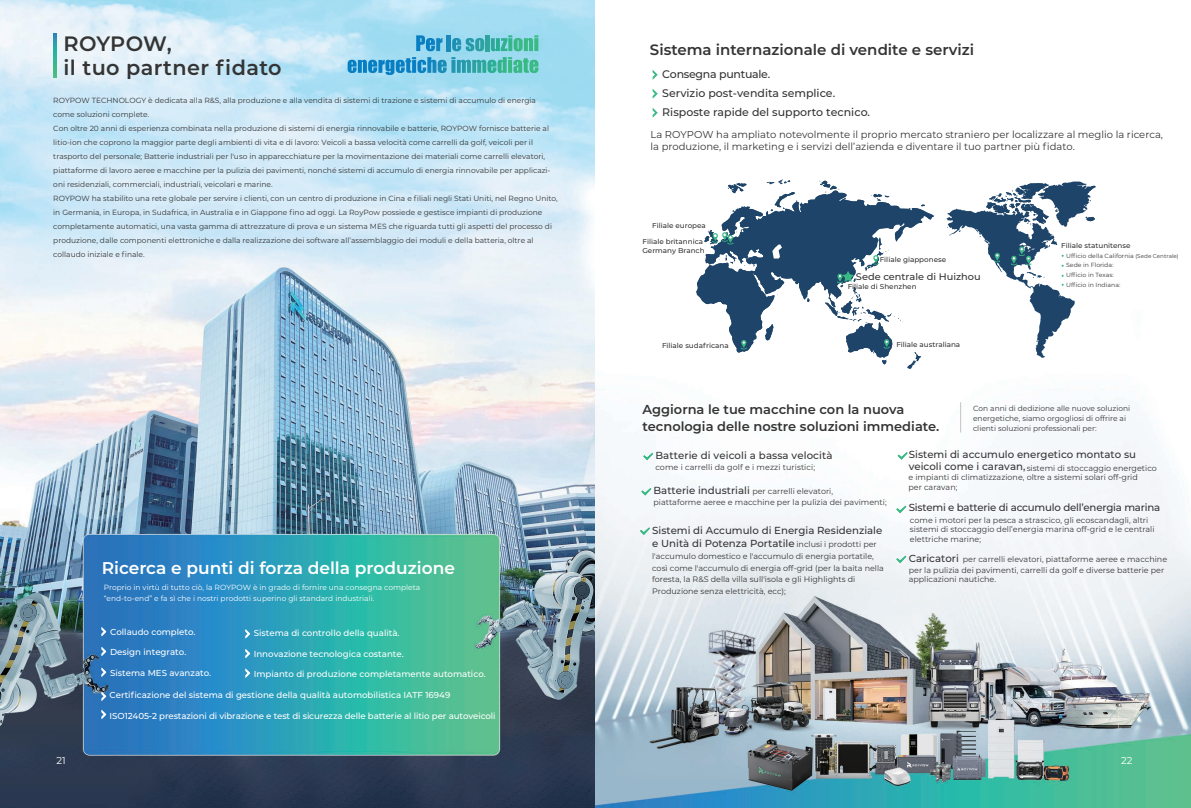
<style>
.page{position:relative;width:1191px;height:808px;background:#fff}
.page>*{position:absolute;margin:0;border:0;box-sizing:border-box;transform-origin:0 0}
.t1{font:600 20.8px/23.6px "Montserrat";letter-spacing:.02em;color:#343434}
.t2{font:600 17px "Montserrat";color:#fff}
.t3{font:600 15px "Montserrat";color:#343434}
.t4{font:600 13px/17px "Montserrat";color:#343434}
.t5{font:500 11px/19.1px "Montserrat";color:#343434}
.t6{font:500 10.2px/13px "Montserrat";color:#343434}
.t7{font:500 10.2px "Montserrat";letter-spacing:-.02em;color:#343434}
.t8{font:10px/12px "Montserrat";color:#343434}
.t9{font:10px "Montserrat";color:#fff}
.t10{font:500 9.5px "Montserrat";color:#343434}
.t11{font:500 8.6px "Montserrat";color:#fff}
.t12{font:8px/9.6px "Montserrat";color:#343434}
.t13{font:7.5px/14px "Montserrat";color:#343434}
.t14{font:7.5px/11.5px "Montserrat";color:#fff}
.t15{font:500 7px/9.9px "Montserrat";color:#343434}
.t16{font:6px/9.7px "Montserrat";color:#343434}
.s1{font-size:5.5px}
.s2{font-weight:500;font-size:10.2px}
.s3{font-weight:400;font-size:8px}
</style>
<div class="page">
<img style="left:0;top:0;width:1191px;height:808px">
<svg style="left:652px;top:70px;width:5px;height:10px"></svg>
<svg style="left:652px;top:89px;width:5px;height:10px"></svg>
<svg style="left:652px;top:108px;width:5px;height:10px"></svg>
<svg style="left:643px;top:453px;width:10px;height:7px"></svg>
<svg style="left:897px;top:452px;width:10px;height:8px"></svg>
<svg style="left:641px;top:488px;width:10px;height:7px"></svg>
<svg style="left:896px;top:506px;width:10px;height:7px"></svg>
<svg style="left:896px;top:556px;width:10px;height:7px"></svg>
<svg style="left:640px;top:527px;width:10px;height:8px"></svg>
<svg style="left:54px;top:33px;width:2px;height:45px"></svg>
<svg style="left:696px;top:180px;width:398px;height:184px"></svg>
<svg style="left:696px;top:190px;width:238px;height:163px"></svg>
<svg style="left:765px;top:324px;width:8px;height:16px"></svg>
<svg style="left:766px;top:180px;width:24px;height:4px"></svg>
<svg style="left:770px;top:192px;width:27px;height:19px"></svg>
<svg style="left:819px;top:181px;width:27px;height:18px"></svg>
<svg style="left:871px;top:194px;width:18px;height:7px"></svg>
<svg style="left:728px;top:183px;width:18px;height:10px"></svg>
<svg style="left:719px;top:255px;width:14px;height:9px"></svg>
<svg style="left:772px;top:244px;width:10px;height:14px"></svg>
<svg style="left:825px;top:237px;width:95px;height:132px"></svg>
<svg style="left:740px;top:340px;width:6px;height:9px"></svg>
<svg style="left:946px;top:181px;width:149px;height:177px"></svg>
<svg style="left:704px;top:229px;width:38px;height:15px"></svg>
<svg style="left:102px;top:627px;width:4px;height:9px"></svg>
<svg style="left:102px;top:647px;width:4px;height:9px"></svg>
<svg style="left:102px;top:667px;width:4px;height:10px"></svg>
<svg style="left:102px;top:692px;width:4px;height:9px"></svg>
<svg style="left:245px;top:629px;width:5px;height:9px"></svg>
<svg style="left:245px;top:649px;width:5px;height:9px"></svg>
<svg style="left:245px;top:668px;width:5px;height:10px"></svg>
<svg style="left:416px;top:35px;width:26px;height:16px"></svg>
<hr style="left:447px;top:35px;width:4px;height:16px;background:#1c8bb7">
<svg style="left:452px;top:38px;width:32px;height:13px"></svg>
<hr style="left:485px;top:35px;width:4px;height:16px;background:#2ea59e">
<svg style="left:491px;top:35px;width:47px;height:16px"></svg>
<svg style="left:347px;top:57px;width:191px;height:18px;background:#59b5cb"></svg>
<hr style="left:960px;top:402px;width:1px;height:30px;background:#c2c3c5">
<svg style="left:102px;top:710px;width:4px;height:9px"></svg>
<h1 class="t1" style="left:63px;top:31px;width:220px">ROYPOW,<br>il tuo partner fidato</h1>
<p class="t13" style="left:53px;top:93px;width:506px">ROYPOW TECHNOLOGY è dedicata alla R&amp;S, alla produzione e alla vendita di sistemi di trazione e sistemi di accumulo di energia come soluzioni complete.<br>Con oltre 20 anni di esperienza combinata nella produzione di sistemi di energia rinnovabile e batterie, ROYPOW fornisce batterie al litio-ion che coprono la maggior parte degli ambienti di vita e di lavoro: Veicoli a bassa velocità come carrelli da golf, veicoli per il trasporto del personale; Batterie industriali per l'uso in apparecchiature per la movimentazione dei materiali come carrelli elevatori, piattaforme di lavoro aeree e macchine per la pulizia dei pavimenti, nonché sistemi di accumulo di energia rinnovabile per applicazi&shy;oni residenziali, commerciali, industriali, veicolari e marine.<br>ROYPOW ha stabilito una rete globale per servire i clienti, con un centro di produzione in Cina e filiali negli Stati Uniti, nel Regno Unito, in Germania, in Europa, in Sudafrica, in Australia e in Giappone fino ad oggi. La RoyPow possiede e gestisce impianti di produzione completamente automatici, una vasta gamma di attrezzature di prova e un sistema MES che riguarda tutti gli aspetti del processo di produzione, dalle componenti elettroniche e dalla realizzazione dei software all’assemblaggio dei moduli e della batteria, oltre al collaudo iniziale e finale.</p>
<h2 class="t2" style="left:102px;top:556px;width:355px">Ricerca e punti di forza della produzione</h2>
<p class="t14" style="left:104px;top:581px;width:318px">Proprio in virtù di tutto ciò, la ROYPOW è in grado di fornire una consegna completa “end-to-end” e fa sì che i nostri prodotti superino gli standard industriali.</p>
<p class="t11" style="left:254px;top:627px;width:147px">Sistema di controllo della qualità.</p>
<p class="t11" style="left:254px;top:648px;width:151px">Innovazione tecnologica costante.</p>
<p class="t11" style="left:254px;top:668px;width:233px">Impianto di produzione completamente automatico.</p>
<p class="t11" style="left:110px;top:626px;width:87px">Collaudo completo.</p>
<p class="t11" style="left:110px;top:646px;width:78px">Design integrato.</p>
<p class="t11" style="left:110px;top:667px;width:103px">Sistema MES avanzato.</p>
<p class="t11" style="left:110px;top:689px;width:342px">Certificazione del sistema di gestione della qualità automobilistica IATF 16949</p>
<p class="t11" style="left:110px;top:710px;width:387px">ISO12405-2 prestazioni di vibrazione e test di sicurezza delle batterie al litio per autoveicoli</p>
<h3 class="t3" style="left:650px;top:39px;width:326px">Sistema internazionale di vendite e servizi</h3>
<h3 class="t5" style="left:662px;top:64px;width:209px">Consegna puntuale.<br>Servizio post-vendita semplice.<br>Risposte rapide del supporto tecnico.</h3>
<h3 class="t8" style="left:650px;top:128px;width:514px">La ROYPOW ha ampliato notevolmente il proprio mercato straniero per localizzare al meglio la ricerca, la produzione, il marketing e i servizi dell’azienda e diventare il tuo partner più fidato.</h3>
<p class="t15" style="left:652px;top:221px;width:55px">Filiale europea</p>
<p class="t15" style="left:642px;top:236px;width:64px">Filiale britannica<br>Germany Branch</p>
<p class="t15" style="left:879px;top:254px;width:68px">Filiale giapponese</p>
<p class="t10" style="left:856px;top:270px;width:126px">Sede centrale di Huizhou</p>
<p class="t15" style="left:847px;top:281px;width:70px">Filiale di Shenzhen</p>
<p class="t15" style="left:662px;top:341px;width:68px">Filiale sudafricana</p>
<p class="t15" style="left:896px;top:339px;width:65px">Filiale australiana</p>
<p class="t15" style="left:1061px;top:241px;width:71px">Filiale statunitense</p>
<p class="t16" style="left:1066px;top:250px;width:114px">Ufficio della California <span class="s1">(Sede Centrale)<br></span>Sede in Florida:<br>Ufficio in Texas:<br>Ufficio in Indiana:</p>
<h3 class="t4" style="left:642px;top:400px;width:298px">Aggiorna le tue macchine con la nuova tecnologia delle nostre soluzioni immediate.</h3>
<p class="t13" style="left:973px;top:403px;width:159px;line-height:10px">Con anni di dedizione alle nuove soluzioni energetiche, siamo orgogliosi di offrire ai clienti soluzioni professionali per:</p>
<h3 class="t6" style="left:655px;top:448px;width:179px">Batterie di veicoli a bassa velocità</h3>
<p class="t12" style="left:655px;top:462px;width:161px">come i carrelli da golf e i mezzi turistici;</p>
<p class="t12" style="left:653px;top:485px;width:235px;line-height:11px"><span class="s2">Batterie industriali</span> per carrelli elevatori,<br>piattaforme aeree e macchine per la pulizia dei pavimenti;</p>
<h3 class="t6" style="left:652px;top:523px;width:232px">Sistemi di Accumulo di Energia Residenziale e Unità di Potenza Portatile <span class="s3">inclusi i prodotti per</span></h3>
<p class="t12" style="left:652px;top:550px;width:233px;line-height:11.6px">l'accumulo domestico e l'accumulo di energia portatile, così come l'accumulo di energia off-grid (per la baita nella foresta, la R&amp;S della villa sull'isola e gli Highlights di Produzione senza elettricità, ecc);</p>
<h3 class="t6" style="left:909px;top:448px;width:229px">Sistemi di accumulo energetico montato su</h3>
<p class="t12" style="left:909px;top:463px;width:249px"><span class="s2">veicoli come i caravan,</span> sistemi di stoccaggio energetico</p>
<p class="t12" style="left:908px;top:472px;width:231px">e impianti di climatizzazione, oltre a sistemi solari off-grid per caravan;</p>
<h3 class="t7" style="left:908px;top:500px;width:253px">Sistemi e batterie di accumulo dell’energia marina</h3>
<p class="t12" style="left:910px;top:515px;width:246px">come i motori per la pesca a strascico, gli ecoscandagli, altri sistemi di stoccaggio dell’energia marina off-grid e le centrali elettriche marine;</p>
<p class="t12" style="left:908px;top:553px;width:260px;line-height:10.7px"><span class="s2">Caricatori</span> per carrelli elevatori, piattaforme aeree e macchine per la pulizia dei pavimenti, carrelli da golf e diverse batterie per</p>
<p class="t12" style="left:908px;top:574px;width:89px">applicazioni nautiche.</p>
<h3 class="t9" style="left:57px;top:753px;width:11px">21</h3>
<h3 class="t9" style="left:1121px;top:753px;width:13px">22</h3>
</div>
